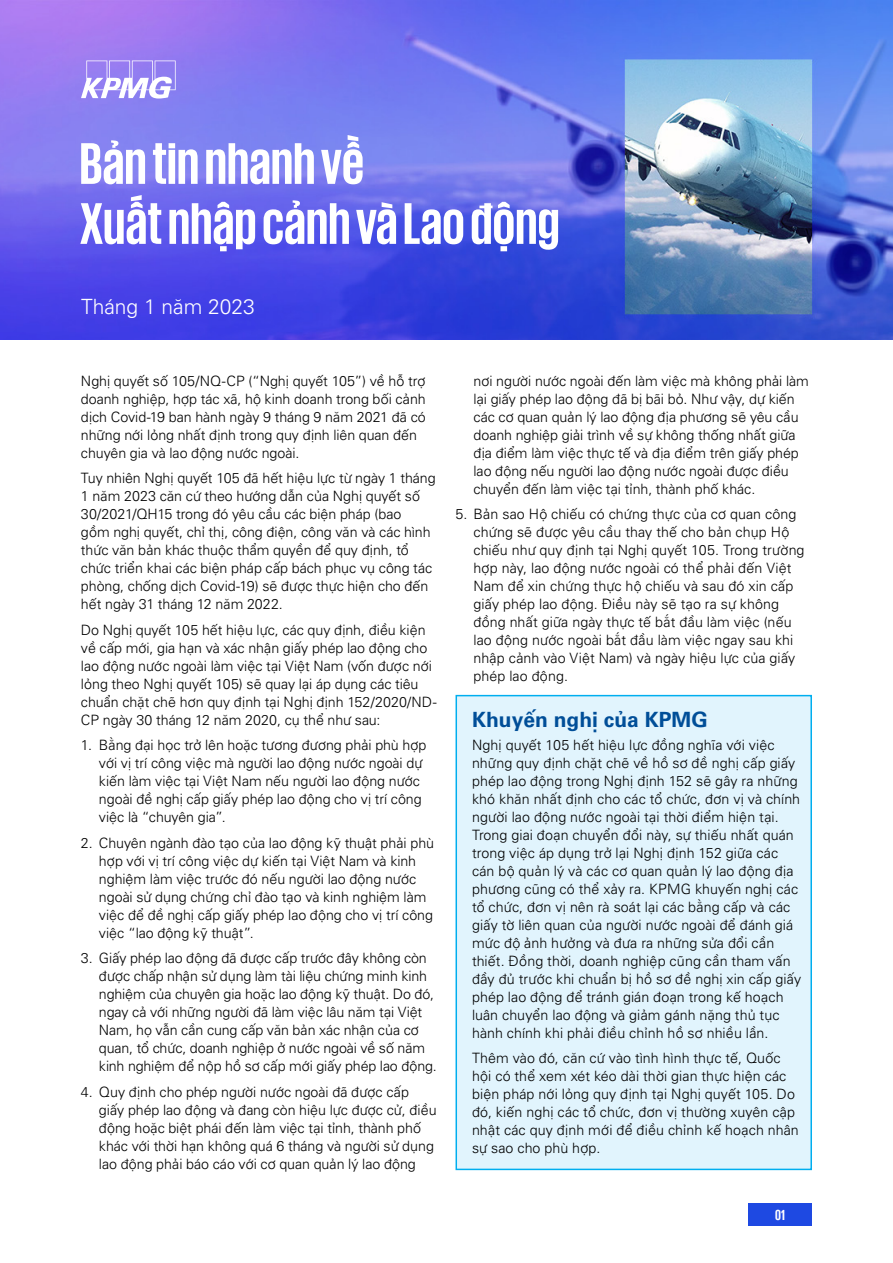
<style>
.page{position:relative;width:893px;height:1263px;background:#fff}
.page>*{position:absolute;margin:0;border:0;box-sizing:border-box;transform-origin:0 0}
.t1{font:700 60px/60px "KPMG";color:#fff}
.t2{font:700 21px "VNI Univers 65";color:#004e98}
.t3{font:300 21px "VNI Univers 45";color:#fff}
.t4{font:700 15px "KPMG";color:#fff}
.t5{font:300 14.25px/18px "VNI Univers 45";color:#000}
</style>
<div class="page">
<img style="left:0;top:0;width:893px;height:340px">
<div style="left:748px;top:1203px;width:64px;height:23px;background:#1e49e2"></div>
<svg style="left:81px;top:61px;width:95px;height:38px"></svg>
<div style="left:456px;top:696px;width:355px;height:473px;background:#e1f4fd"></div>
<div style="left:455px;top:695px;width:357px;height:475px;border:2px solid #00aeef"></div>
<h1 class="t1" style="left:80px;top:133px;width:482px">Bản tin nhanh về<br>Xuất nhập cảnh và Lao động</h1>
<h2 class="t3" style="left:81px;top:291px;width:175px">Tháng 1 năm 2023</h2>
<p class="t5" style="left:81px;top:371px;width:346px">Nghị quyết số 105/NQ-CP (“Nghị quyết 105”) về hỗ trợ doanh nghiệp, hợp tác xã, hộ kinh doanh trong bối cảnh dịch Covid-19 ban hành ngày 9 tháng 9 năm 2021 đã có những nới lỏng nhất định trong quy định liên quan đến chuyên gia và lao động nước ngoài.</p>
<p class="t5" style="left:81px;top:469px;width:356px">Tuy nhiên Nghị quyết 105 đã hết hiệu lực từ ngày 1 tháng 1 năm 2023 căn cứ theo hướng dẫn của Nghị quyết số 30/2021/QH15 trong đó yêu cầu các biện pháp (bao<br>gồm nghị quyết, chỉ thị, công điện, công văn và các hình thức văn bản khác thuộc thẩm quyền để quy định, tổ chức triển khai các biện pháp cấp bách phục vụ công tác phòng, chống dịch Covid-19) sẽ được thực hiện cho đến hết ngày 31 tháng 12 năm 2022.</p>
<p class="t5" style="left:81px;top:620px;width:357px">Do Nghị quyết 105 hết hiệu lực, các quy định, điều kiện về cấp mới, gia hạn và xác nhận giấy phép lao động cho lao động nước ngoài làm việc tại Việt Nam (vốn được nới lỏng theo Nghị quyết 105) sẽ quay lại áp dụng các tiêu chuẩn chặt chẽ hơn quy định tại Nghị định 152/2020/ND-CP ngày 30 tháng 12 năm 2020, cụ thể như sau:</p>
<p class="t5" style="left:99px;top:736px;width:329px;text-indent:-18px">1. Bằng đại học trở lên hoặc tương đương phải phù hợp với vị trí công việc mà người lao động nước ngoài dự kiến làm việc tại Việt Nam nếu người lao động nước ngoài đề nghị cấp giấy phép lao động cho vị trí công việc là “chuyên gia”.</p>
<p class="t5" style="left:99px;top:833px;width:336px;text-indent:-18px">2. Chuyên ngành đào tạo của lao động kỹ thuật phải phù hợp với vị trí công việc dự kiến tại Việt Nam và kinh nghiệm làm việc trước đó nếu người lao động nước ngoài sử dụng chứng chỉ đào tạo và kinh nghiệm làm việc để đề nghị cấp giấy phép lao động cho vị trí công việc “lao động kỹ thuật”.</p>
<p class="t5" style="left:99px;top:948px;width:339px;text-indent:-18px">3. Giấy phép lao động đã được cấp trước đây không còn được chấp nhận sử dụng làm tài liệu chứng minh kinh nghiệm của chuyên gia hoặc lao động kỹ thuật. Do đó, ngay cả với những người đã làm việc lâu năm tại Việt Nam, họ vẫn cần cung cấp văn bản xác nhận của cơ quan, tổ chức, doanh nghiệp ở nước ngoài về số năm kinh nghiệm để nộp hồ sơ cấp mới giấy phép lao động.</p>
<p class="t5" style="left:99px;top:1082px;width:339px;text-indent:-18px">4. Quy định cho phép người nước ngoài đã được cấp giấy phép lao động và đang còn hiệu lực được cử, điều động hoặc biệt phái đến làm việc tại tỉnh, thành phố khác với thời hạn không quá 6 tháng và người sử dụng lao động phải báo cáo với cơ quan quản lý lao động</p>
<p class="t5" style="left:473px;top:371px;width:337px">nơi người nước ngoài đến làm việc mà không phải làm lại giấy phép lao động đã bị bãi bỏ. Như vậy, dự kiến các cơ quan quản lý lao động địa phương sẽ yêu cầu doanh nghiệp giải trình về sự không thống nhất giữa địa điểm làm việc thực tế và địa điểm trên giấy phép lao động nếu người lao động nước ngoài được điều chuyển đến làm việc tại tỉnh, thành phố khác.</p>
<p class="t5" style="left:473px;top:504px;width:333px;text-indent:-18px">5. Bản sao Hộ chiếu có chứng thực của cơ quan công chứng sẽ được yêu cầu thay thế cho bản chụp Hộ chiếu như quy định tại Nghị quyết 105. Trong trường hợp này, lao động nước ngoài có thể phải đến Việt Nam để xin chứng thực hộ chiếu và sau đó xin cấp giấy phép lao động. Điều này sẽ tạo ra sự không đồng nhất giữa ngày thực tế bắt đầu làm việc (nếu lao động nước ngoài bắt đầu làm việc ngay sau khi nhập cảnh vào Việt Nam) và ngày hiệu lực của giấy phép lao động.</p>
<h2 class="t2" style="left:472px;top:704px;width:237px">Khuyến nghị của KPMG</h2>
<p class="t5" style="left:472px;top:735px;width:331px">Nghị quyết 105 hết hiệu lực đồng nghĩa với việc những quy định chặt chẽ về hồ sơ đề nghị cấp giấy phép lao động trong Nghị định 152 sẽ gây ra những khó khăn nhất định cho các tổ chức, đơn vị và chính người lao động nước ngoài tại thời điểm hiện tại.<br>Trong giai đoạn chuyển đổi này, sự thiếu nhất quán trong việc áp dụng trở lại Nghị định 152 giữa các cán bộ quản lý và các cơ quan quản lý lao động địa phương cũng có thể xảy ra. KPMG khuyến nghị các tổ chức, đơn vị nên rà soát lại các bằng cấp và các giấy tờ liên quan của người nước ngoài để đánh giá mức độ ảnh hưởng và đưa ra những sửa đổi cần thiết. Đồng thời, doanh nghiệp cũng cần tham vấn đầy đủ trước khi chuẩn bị hồ sơ đề nghị xin cấp giấy phép lao động để tránh gián đoạn trong kế hoạch luân chuyển lao động và giảm gánh nặng thủ tục hành chính khi phải điều chỉnh hồ sơ nhiều lần.</p>
<p class="t5" style="left:472px;top:1048px;width:328px">Thêm vào đó, căn cứ vào tình hình thực tế, Quốc hội có thể xem xét kéo dài thời gian thực hiện các biện pháp nới lỏng quy định tại Nghị quyết 105. Do đó, kiến nghị các tổ chức, đơn vị thường xuyên cập nhật các quy định mới để điều chỉnh kế hoạch nhân sự sao cho phù hợp.</p>
<p class="t4" style="left:775px;top:1207px;width:11px">01</p>
</div>
